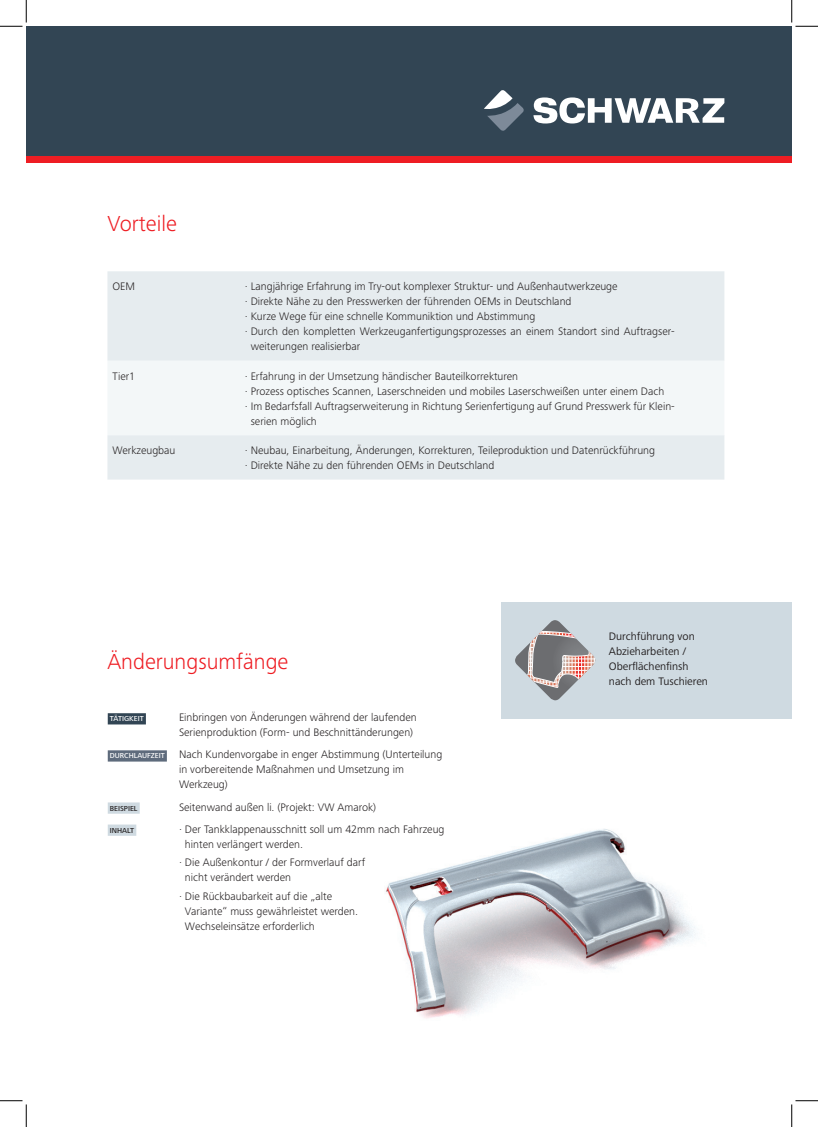
<style>
.page{position:relative;width:818px;height:1127px;background:#fff}
.page>*{position:absolute;margin:0;border:0;box-sizing:border-box;transform-origin:0 0}
.t1{font:300 22.5px "Frutiger Next Pro";color:#ee1d23}
.t2{font:300 11.25px/15px "Frutiger Next Pro";color:#231f20}
.t3{font:11.25px/15px "Frutiger Next Pro";color:#231f20}
.t4{font:500 7.5px "Frutiger Next Pro";color:#fff}
.t5{font:500 7.5px "Frutiger Next Pro";color:#231f20}
</style>
<div class="page">
<svg style="left:26px;top:155px;width:766px;height:7px;background:#d3222a"></svg>
<div style="left:26px;top:26px;width:766px;height:129px;background:#324554"></div>
<svg style="left:533px;top:97px;width:191px;height:26px"></svg>
<svg style="left:484px;top:90px;width:40px;height:41px"></svg>
<img style="left:385px;top:829px;width:311px;height:190px">
<div style="left:107px;top:271px;width:617px;height:208px;background:#e6ecef"></div>
<div style="left:107px;top:360px;width:617px;height:75px;background:#f3f7f8"></div>
<div style="left:501px;top:602px;width:291px;height:115px;background:#cfdae1"></div>
<svg style="left:515px;top:620px;width:81px;height:81px"></svg>
<div style="left:108px;top:713px;width:38px;height:11px;background:#324554"></div>
<div style="left:108px;top:750px;width:59px;height:11px;background:#5e6b7c"></div>
<div style="left:108px;top:802px;width:32px;height:11px;background:#cfdae1"></div>
<div style="left:108px;top:824px;width:28px;height:11px;background:#cfdae1"></div>
<svg style="left:0;top:0;width:27px;height:27px"></svg>
<svg style="left:0;top:1100px;width:27px;height:26px"></svg>
<svg style="left:791px;top:0;width:27px;height:27px"></svg>
<svg style="left:791px;top:1100px;width:27px;height:26px"></svg>
<h1 class="t1" style="left:107px;top:211px;width:71px">Vorteile</h1>
<p class="t2" style="left:112px;top:279px;width:24px">OEM</p>
<p class="t2" style="left:245px;top:279px;width:374px">· Langjährige Erfahrung im Try-out komplexer Struktur- und Außenhautwerkzeuge</p>
<p class="t2" style="left:245px;top:294px;width:328px">· Direkte Nähe zu den Presswerken der führenden OEMs in Deutschland</p>
<p class="t2" style="left:245px;top:309px;width:292px">· Kurze Wege für eine schnelle Kommuniktion und Abstimmung</p>
<p class="t2" style="left:245px;top:324px;width:431px">· Durch den kompletten Werkzeuganfertigungsprozesses an einem Standort sind Auftragser-</p>
<p class="t2" style="left:251px;top:339px;width:111px">weiterungen realisierbar</p>
<p class="t2" style="left:112px;top:368px;width:24px">Tier1</p>
<p class="t2" style="left:245px;top:368px;width:275px">· Erfahrung in der Umsetzung händischer Bauteilkorrekturen</p>
<p class="t2" style="left:245px;top:383px;width:421px">· Prozess optisches Scannen, Laserschneiden und mobiles Laserschweißen unter einem Dach</p>
<p class="t2" style="left:245px;top:398px;width:431px">· Im Bedarfsfall Auftragserweiterung in Richtung Serienfertigung auf Grund Presswerk für Klein-</p>
<p class="t2" style="left:251px;top:413px;width:68px">serien möglich</p>
<p class="t2" style="left:112px;top:442px;width:65px">Werkzeugbau</p>
<p class="t2" style="left:245px;top:442px;width:412px">· Neubau, Einarbeitung, Änderungen, Korrekturen, Teileproduktion und Datenrückführung · Direkte Nähe zu den führenden OEMs in Deutschland</p>
<h1 class="t1" style="left:107px;top:648px;width:182px">Änderungsumfänge</h1>
<p class="t4" style="left:110px;top:714px;width:35px">TÄTIGKEIT</p>
<p class="t2" style="left:179px;top:710px;width:239px">Einbringen von Änderungen während der laufenden<br>Serienproduktion (Form- und Beschnittänderungen)</p>
<p class="t4" style="left:110px;top:751px;width:56px">DURCHLAUFZEIT</p>
<p class="t2" style="left:179px;top:747px;width:265px">Nach Kundenvorgabe in enger Abstimmung (Unterteilung in vorbereitende Maßnahmen und Umsetzung im<br>Werkzeug)</p>
<p class="t5" style="left:110px;top:803px;width:29px">BEISPIEL</p>
<p class="t2" style="left:179px;top:799px;width:199px">Seitenwand außen li. (Projekt: VW Amarok)</p>
<p class="t5" style="left:110px;top:825px;width:26px">INHALT</p>
<p class="t2" style="left:185px;top:821px;width:261px;text-indent:-6px">· Der Tankklappenausschnitt soll um 42mm nach Fahrzeug hinten verlängert werden.</p>
<p class="t2" style="left:185px;top:854px;width:182px;text-indent:-6px">· Die Außenkontur / der Formverlauf darf nicht verändert werden</p>
<p class="t2" style="left:185px;top:888px;width:175px;text-indent:-6px">· Die Rückbaubarkeit auf die „alte<br>Variante“ muss gewährleistet werden.<br>Wechseleinsätze erforderlich</p>
<p class="t3" style="left:609px;top:628px;width:100px">Durchführung von<br>Abzieharbeiten /<br>Oberflächenfinsh nach dem Tuschieren</p>
</div>
